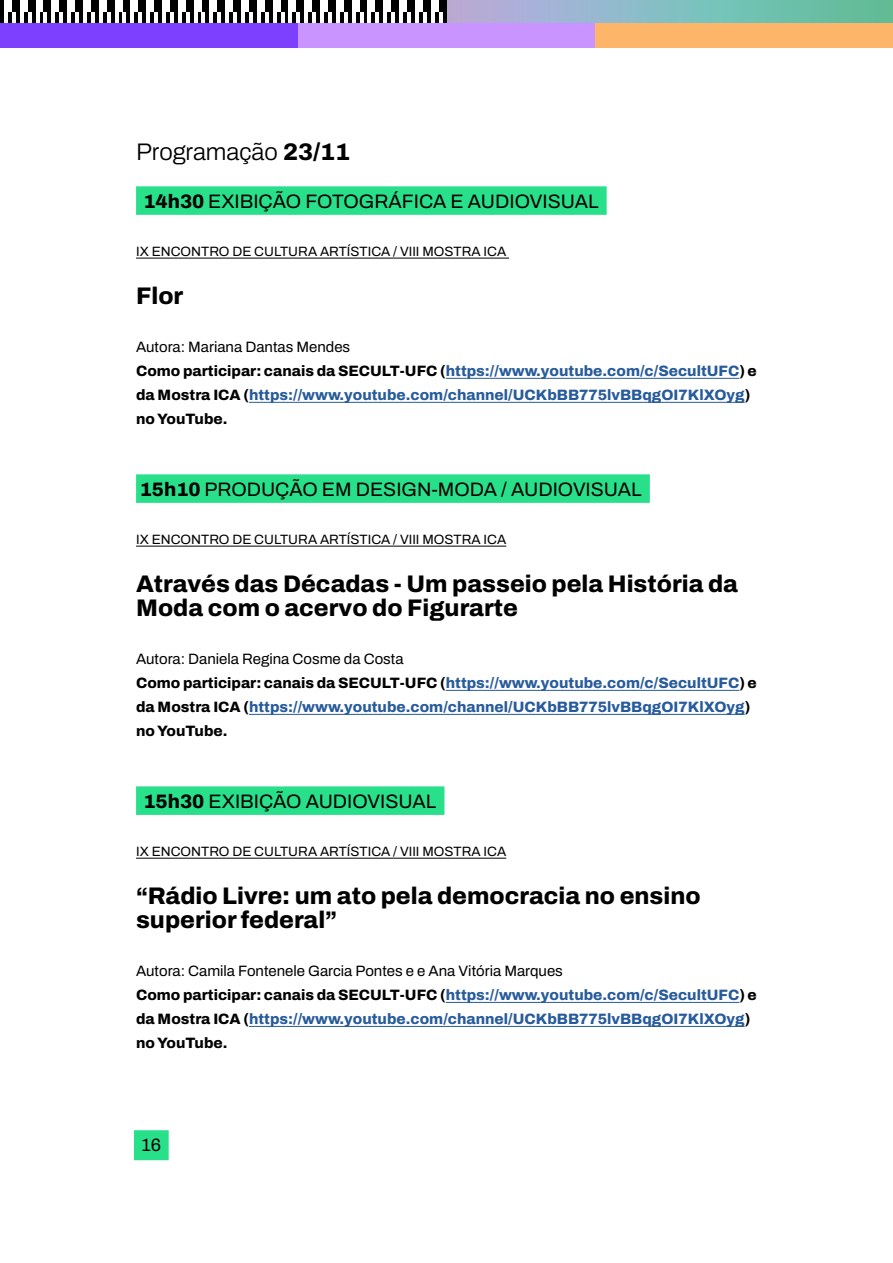
<style>
.page{position:relative;width:893px;height:1263px;background:#fff}
.page>*{position:absolute;margin:0;border:0;box-sizing:border-box;transform-origin:0 0}
.t1{font:800 24px/24px "Archivo";color:#000}
.t2{font:300 24px "Archivo";color:#000}
.t3{font:19.5px "Archivo";color:#000}
.t4{font:18px "Archivo";color:#000}
.t5{font:800 15px/24px "Archivo";color:#275b9b}
.t6{font:13.5px "Archivo";color:#000}
.s1{font-weight:800}
.s2{font-weight:400;color:#000}
.s3{color:#000}
</style>
<div class="page">
<div style="left:134px;top:1130px;width:35px;height:30px;background:#29e08a"></div>
<div style="left:136px;top:186px;width:471px;height:29px;background:#29e08a"></div>
<hr style="left:136px;top:258px;width:373px;height:1px;background:#000">
<hr style="left:446px;top:378px;width:293px;height:1px;background:#275b9b">
<hr style="left:249px;top:402px;width:496px;height:1px;background:#275b9b">
<div style="left:136px;top:474px;width:514px;height:29px;background:#29e08a"></div>
<hr style="left:136px;top:546px;width:370px;height:1px;background:#000">
<hr style="left:446px;top:690px;width:293px;height:1px;background:#275b9b">
<hr style="left:249px;top:714px;width:496px;height:1px;background:#275b9b">
<div style="left:136px;top:786px;width:308px;height:29px;background:#29e08a"></div>
<hr style="left:136px;top:858px;width:370px;height:1px;background:#000">
<hr style="left:446px;top:1002px;width:293px;height:1px;background:#275b9b">
<hr style="left:249px;top:1026px;width:496px;height:1px;background:#275b9b">
<svg style="left:446px;top:21px;width:447px;height:2px"></svg>
<svg style="left:446px;top:0;width:447px;height:21px;background:#87b9be"></svg>
<hr style="left:435px;top:12px;width:4px;height:11px;background:#000">
<hr style="left:427px;top:12px;width:4px;height:11px;background:#000">
<hr style="left:419px;top:12px;width:4px;height:11px;background:#000">
<hr style="left:411px;top:12px;width:4px;height:11px;background:#000">
<hr style="left:403px;top:12px;width:4px;height:11px;background:#000">
<hr style="left:395px;top:12px;width:4px;height:11px;background:#000">
<hr style="left:387px;top:12px;width:4px;height:11px;background:#000">
<hr style="left:379px;top:12px;width:4px;height:11px;background:#000">
<hr style="left:371px;top:12px;width:4px;height:11px;background:#000">
<svg style="left:364px;top:12px;width:3px;height:11px"></svg>
<hr style="left:356px;top:12px;width:4px;height:11px;background:#000">
<hr style="left:348px;top:12px;width:4px;height:11px;background:#000">
<hr style="left:340px;top:12px;width:4px;height:11px;background:#000">
<hr style="left:332px;top:12px;width:4px;height:11px;background:#000">
<svg style="left:443px;top:0;width:3px;height:23px"></svg>
<hr style="left:439px;top:0;width:4px;height:12px;background:#000">
<hr style="left:427px;top:0;width:4px;height:12px;background:#000">
<hr style="left:423px;top:0;width:4px;height:12px;background:#000">
<hr style="left:411px;top:0;width:4px;height:12px;background:#000">
<hr style="left:407px;top:0;width:4px;height:12px;background:#000">
<hr style="left:395px;top:0;width:4px;height:12px;background:#000">
<hr style="left:391px;top:0;width:4px;height:12px;background:#000">
<hr style="left:379px;top:0;width:4px;height:12px;background:#000">
<hr style="left:375px;top:0;width:4px;height:12px;background:#000">
<hr style="left:363px;top:0;width:4px;height:12px;background:#000">
<svg style="left:360px;top:0;width:3px;height:12px"></svg>
<hr style="left:348px;top:0;width:4px;height:12px;background:#000">
<hr style="left:344px;top:0;width:4px;height:12px;background:#000">
<hr style="left:332px;top:0;width:4px;height:12px;background:#000">
<hr style="left:324px;top:12px;width:4px;height:11px;background:#000">
<hr style="left:316px;top:12px;width:4px;height:11px;background:#000">
<hr style="left:308px;top:12px;width:4px;height:11px;background:#000">
<hr style="left:300px;top:12px;width:4px;height:11px;background:#000">
<hr style="left:292px;top:12px;width:4px;height:11px;background:#000">
<svg style="left:285px;top:12px;width:3px;height:11px"></svg>
<hr style="left:277px;top:12px;width:4px;height:11px;background:#000">
<hr style="left:269px;top:12px;width:4px;height:11px;background:#000">
<hr style="left:261px;top:12px;width:4px;height:11px;background:#000">
<hr style="left:253px;top:12px;width:4px;height:11px;background:#000">
<hr style="left:245px;top:12px;width:4px;height:11px;background:#000">
<hr style="left:237px;top:12px;width:4px;height:11px;background:#000">
<hr style="left:229px;top:12px;width:4px;height:11px;background:#000">
<hr style="left:221px;top:12px;width:4px;height:11px;background:#000">
<hr style="left:328px;top:0;width:4px;height:12px;background:#000">
<hr style="left:316px;top:0;width:4px;height:12px;background:#000">
<hr style="left:312px;top:0;width:4px;height:12px;background:#000">
<hr style="left:300px;top:0;width:4px;height:12px;background:#000">
<hr style="left:296px;top:0;width:4px;height:12px;background:#000">
<hr style="left:284px;top:0;width:4px;height:12px;background:#000">
<svg style="left:281px;top:0;width:3px;height:12px"></svg>
<hr style="left:269px;top:0;width:4px;height:12px;background:#000">
<hr style="left:265px;top:0;width:4px;height:12px;background:#000">
<hr style="left:253px;top:0;width:4px;height:12px;background:#000">
<hr style="left:249px;top:0;width:4px;height:12px;background:#000">
<hr style="left:237px;top:0;width:4px;height:12px;background:#000">
<hr style="left:233px;top:0;width:4px;height:12px;background:#000">
<hr style="left:221px;top:0;width:4px;height:12px;background:#000">
<hr style="left:213px;top:12px;width:4px;height:11px;background:#000">
<hr style="left:205px;top:12px;width:4px;height:11px;background:#000">
<hr style="left:190px;top:12px;width:4px;height:11px;background:#000">
<hr style="left:182px;top:12px;width:4px;height:11px;background:#000">
<hr style="left:174px;top:12px;width:4px;height:11px;background:#000">
<hr style="left:166px;top:12px;width:4px;height:11px;background:#000">
<hr style="left:158px;top:12px;width:4px;height:11px;background:#000">
<hr style="left:150px;top:12px;width:4px;height:11px;background:#000">
<hr style="left:142px;top:12px;width:4px;height:11px;background:#000">
<hr style="left:134px;top:12px;width:4px;height:11px;background:#000">
<hr style="left:126px;top:12px;width:4px;height:11px;background:#000">
<hr style="left:111px;top:12px;width:4px;height:11px;background:#000">
<hr style="left:217px;top:0;width:4px;height:12px;background:#000">
<hr style="left:205px;top:0;width:4px;height:12px;background:#000">
<svg style="left:202px;top:0;width:3px;height:12px"></svg>
<hr style="left:190px;top:0;width:4px;height:12px;background:#000">
<hr style="left:186px;top:0;width:4px;height:12px;background:#000">
<hr style="left:174px;top:0;width:4px;height:12px;background:#000">
<hr style="left:170px;top:0;width:4px;height:12px;background:#000">
<hr style="left:158px;top:0;width:4px;height:12px;background:#000">
<hr style="left:154px;top:0;width:4px;height:12px;background:#000">
<hr style="left:142px;top:0;width:4px;height:12px;background:#000">
<hr style="left:138px;top:0;width:4px;height:12px;background:#000">
<hr style="left:126px;top:0;width:4px;height:12px;background:#000">
<svg style="left:123px;top:0;width:3px;height:12px"></svg>
<svg style="left:198px;top:12px;width:3px;height:11px"></svg>
<svg style="left:119px;top:12px;width:3px;height:11px"></svg>
<hr style="left:111px;top:0;width:4px;height:12px;background:#000">
<hr style="left:103px;top:12px;width:4px;height:11px;background:#000">
<hr style="left:95px;top:12px;width:4px;height:11px;background:#000">
<hr style="left:87px;top:12px;width:4px;height:11px;background:#000">
<hr style="left:79px;top:12px;width:4px;height:11px;background:#000">
<hr style="left:71px;top:12px;width:4px;height:11px;background:#000">
<hr style="left:63px;top:12px;width:4px;height:11px;background:#000">
<hr style="left:55px;top:12px;width:4px;height:11px;background:#000">
<hr style="left:47px;top:12px;width:4px;height:11px;background:#000">
<hr style="left:32px;top:12px;width:4px;height:11px;background:#000">
<hr style="left:24px;top:12px;width:4px;height:11px;background:#000">
<hr style="left:16px;top:12px;width:4px;height:11px;background:#000">
<hr style="left:8px;top:12px;width:4px;height:11px;background:#000">
<hr style="left:0;top:12px;width:4px;height:11px;background:#000">
<hr style="left:107px;top:0;width:4px;height:12px;background:#000">
<hr style="left:95px;top:0;width:4px;height:12px;background:#000">
<hr style="left:91px;top:0;width:4px;height:12px;background:#000">
<hr style="left:79px;top:0;width:4px;height:12px;background:#000">
<hr style="left:75px;top:0;width:4px;height:12px;background:#000">
<hr style="left:63px;top:0;width:4px;height:12px;background:#000">
<hr style="left:59px;top:0;width:4px;height:12px;background:#000">
<hr style="left:47px;top:0;width:4px;height:12px;background:#000">
<hr style="left:43px;top:0;width:4px;height:12px;background:#000">
<hr style="left:32px;top:0;width:4px;height:12px;background:#000">
<hr style="left:28px;top:0;width:4px;height:12px;background:#000">
<hr style="left:16px;top:0;width:4px;height:12px;background:#000">
<hr style="left:12px;top:0;width:4px;height:12px;background:#000">
<svg style="left:40px;top:12px;width:3px;height:11px"></svg>
<hr style="left:0;top:0;width:4px;height:12px;background:#000">
<div style="left:595px;top:23px;width:298px;height:25px;background:#fcb569"></div>
<div style="left:298px;top:23px;width:297px;height:25px;background:#c994ff"></div>
<div style="left:0;top:23px;width:298px;height:25px;background:#7d40ff"></div>
<h1 class="t2" style="left:136px;top:134px;width:216px">Programação <span class="s1">23/11</span></h1>
<h2 class="t3" style="left:143px;top:187px;width:457px"><span class="s1">14h30</span> EXIBIÇÃO FOTOGRÁFICA E AUDIOVISUAL</h2>
<p class="t6" style="left:136px;top:241px;width:372px">IX ENCONTRO DE CULTURA ARTÍSTICA / VIII MOSTRA ICA</p>
<h1 class="t1" style="left:136px;top:284px;width:49px">Flor</h1>
<p class="t5" style="left:136px;top:335px;width:622px"><span class="s2">Autora: Mariana Dantas Mendes<br></span><span class="s3">Como participar: canais da SECULT-UFC (</span>https://www.youtube.com/c/SecultUFC<span class="s3">) e da Mostra ICA (</span>https://www.youtube.com/channel/UCKbBB775lvBBqgOI7KlXOyg<span class="s3">) no YouTube.</span></p>
<h2 class="t3" style="left:140px;top:475px;width:503px"><span class="s1">15h10</span> PRODUÇÃO EM DESIGN-MODA / AUDIOVISUAL</h2>
<p class="t6" style="left:136px;top:529px;width:372px">IX ENCONTRO DE CULTURA ARTÍSTICA / VIII MOSTRA ICA</p>
<h1 class="t1" style="left:136px;top:572px;width:603px">Através das Décadas - Um passeio pela História da<br>Moda com o acervo do Figurarte</h1>
<p class="t5" style="left:136px;top:647px;width:622px"><span class="s2">Autora: Daniela Regina Cosme da Costa<br></span><span class="s3">Como participar: canais da SECULT-UFC (</span>https://www.youtube.com/c/SecultUFC<span class="s3">) e da Mostra ICA (</span>https://www.youtube.com/channel/UCKbBB775lvBBqgOI7KlXOyg<span class="s3">) no YouTube.</span></p>
<h2 class="t3" style="left:143px;top:787px;width:294px"><span class="s1">15h30</span> EXIBIÇÃO AUDIOVISUAL</h2>
<p class="t6" style="left:136px;top:841px;width:372px">IX ENCONTRO DE CULTURA ARTÍSTICA / VIII MOSTRA ICA</p>
<h1 class="t1" style="left:136px;top:884px;width:566px">“Rádio Livre: um ato pela democracia no ensino superior federal”</h1>
<p class="t5" style="left:136px;top:959px;width:622px"><span class="s2">Autora: Camila Fontenele Garcia Pontes e e Ana Vitória Marques<br></span><span class="s3">Como participar: canais da SECULT-UFC (</span>https://www.youtube.com/c/SecultUFC<span class="s3">) e da Mostra ICA (</span>https://www.youtube.com/channel/UCKbBB775lvBBqgOI7KlXOyg<span class="s3">) no YouTube.</span></p>
<p class="t4" style="left:141px;top:1131px;width:21px">16</p>
</div>
